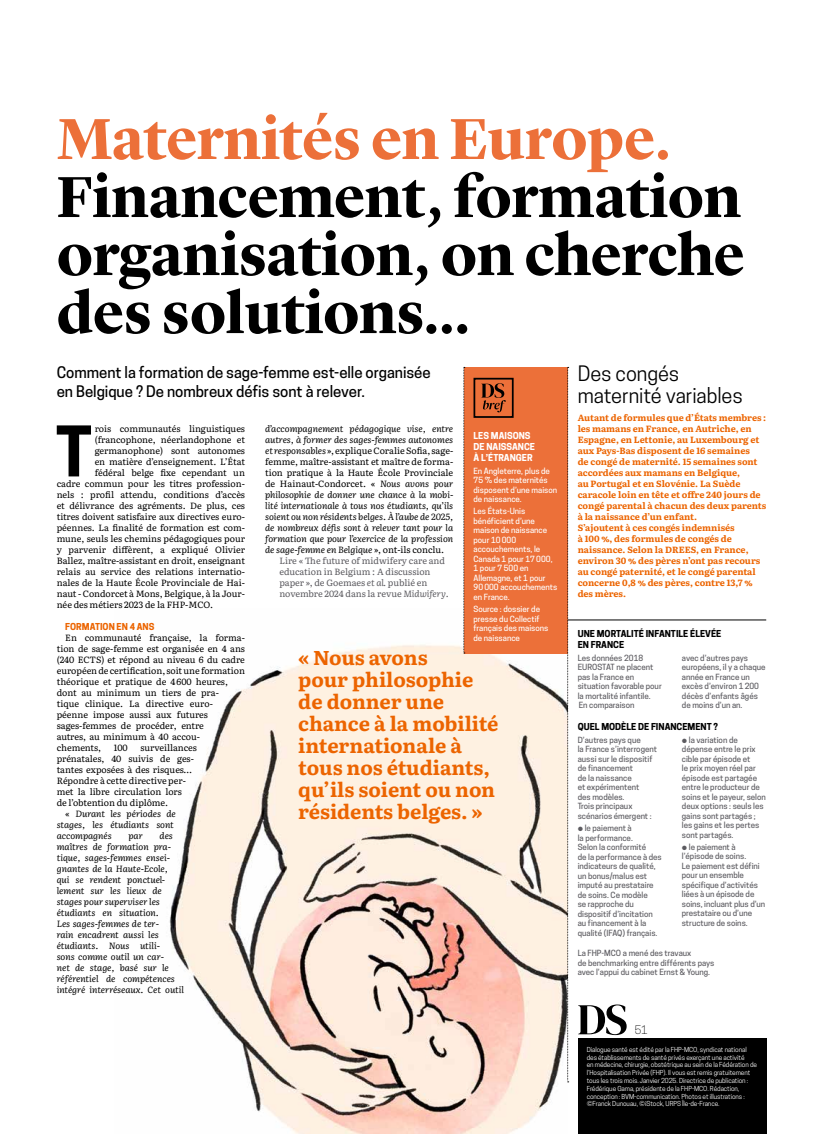
<style>
.page{position:relative;width:823px;height:1134px;background:#fff}
.page>*{position:absolute;margin:0;border:0;box-sizing:border-box;transform-origin:0 0}
.t1{font:700 65.4px "Cooper Hewitt";color:#000}
.t2{font:700 60px/58px "Lyon Display";letter-spacing:-.005em;color:#000;text-align:justify}
.t3{font:700 60px "Lyon Display";color:#ec7039}
.t4{font:700 20px/22px "Literata";letter-spacing:-.005em;color:#ec6400}
.t5{font:20px/22px "Cooper Hewitt";letter-spacing:-.005em;color:#000}
.t6{font:500 15px/19px "Cooper Hewitt";letter-spacing:-.005em;color:#000}
.t7{font:300 11px "Cooper Hewitt";color:#000}
.t8{font:9px/11px "Literata";letter-spacing:-.005em;color:#000}
.t9{font:italic 9px/11px "Literata";color:#000}
.t10{font:700 9px/11px "Literata";letter-spacing:-.005em;color:#ec6400}
.t11{font:9px/11px "Literata";color:#5c5b60}
.t12{font:700 9px/11px "Cooper Hewitt";color:#000}
.t13{font:700 9px/11px "Cooper Hewitt";color:#fff}
.t14{font:700 9px "Cooper Hewitt";color:#ec6400}
.t15{font:500 8px/9.5px "Cooper Hewitt";color:#5c5b60}
.t16{font:500 8px/9.5px "Cooper Hewitt";color:#fff}
.t17{font:6.5px/7.8px "Cooper Hewitt";letter-spacing:-.01em;color:#fff}
.s1{font-style:normal}
.s2{font-style:italic}
</style>
<div class="page">
<img style="left:169px;top:644px;width:398px;height:490px">
<div style="left:464px;top:367px;width:103px;height:286px;background:#ec7039"></div>
<div style="left:578px;top:1038px;width:187px;height:96px;background:#000"></div>
<svg style="left:578px;top:1004px;width:48px;height:31px"></svg>
<svg style="left:567px;top:367px;width:1px;height:715px"></svg>
<svg style="left:481px;top:383px;width:24px;height:29px"></svg>
<div style="left:473px;top:378px;width:40px;height:40px;border:2px solid #000"></div>
<svg style="left:463px;top:367px;width:1px;height:287px"></svg>
<hr style="left:567px;top:619px;width:198px;height:1px;background:#000">
<h2 class="t3" style="left:57px;top:94px;width:615px">Maternités en Europe.</h2>
<h2 class="t2" style="left:57px;top:163px;width:689px">Financement, formation organisation, on cherche des solutions…</h2>
<h3 class="t6" style="left:57px;top:363px;width:375px">Comment la formation de sage-femme est-elle organisée en Belgique ? De nombreux défis sont à relever.</h3>
<h1 class="t1" style="left:56px;top:413px;width:38px">T</h1>
<p class="t8" style="left:95px;top:423px;width:152px">rois communautés linguistiques</p>
<p class="t9" style="left:265px;top:423px;width:189px;text-align:justify">d’accompagnement pédagogique vise, entre autres, à former des sages-femmes autonomes et responsables <span class="s1">», explique Coralie Sofia, sage&shy;femme, maître-assistant et maître de forma&shy;tion pratique à la Haute École Provinciale de Hainaut-Condorcet. «</span> Nous avons pour philosophie de donner une chance à la mobi&shy;lité internationale à tous nos étudiants, qu’ils soient ou non résidents belges<span class="s1">.</span> À l’aube de 2025, de nombreux défis sont à relever tant pour la formation que pour l’exercice de la profession de sage-femme en Belgique <span class="s1">», ont-ils conclu.</span></p>
<p class="t11" style="left:279px;top:555px;width:171px">Lire « The future of midwifery care and education in Belgium : A discussion paper », de Goemaes <span class="s2">et al.</span> publié en novembre 2024 dans la revue <span class="s2">Midwifery</span>.</p>
<p class="t13" style="left:473px;top:430px;width:63px">LES MAISONS<br>DE NAISSANCE<br>À L’ÉTRANGER</p>
<p class="t16" style="left:473px;top:466px;width:85px">En Angleterre, plus de<br>75 % des maternités disposent d’une maison de naissance.</p>
<p class="t16" style="left:473px;top:507px;width:85px">Les États-Unis bénéficient d’une maison de naissance pour 10 000 accouchements, le<br>Canada 1 pour 17 000,<br>1 pour 7 500 en<br>Allemagne, et 1 pour<br>90 000 accouchements en France.</p>
<p class="t16" style="left:473px;top:604px;width:76px">Source : dossier de presse du Collectif français des maisons de naissance</p>
<p class="t8" style="left:95px;top:434px;width:152px">(francophone, néerlandophone et</p>
<p class="t8" style="left:95px;top:445px;width:152px">germanophone) sont autonomes</p>
<p class="t8" style="left:95px;top:456px;width:152px">en matière d’enseignement. L’État</p>
<p class="t8" style="left:95px;top:467px;width:152px">fédéral belge fixe cependant un</p>
<p class="t8" style="left:57px;top:478px;width:190px">cadre commun pour les titres profession-</p>
<p class="t8" style="left:57px;top:489px;width:190px">nels : profil attendu, conditions d’accès</p>
<p class="t8" style="left:57px;top:500px;width:190px">et délivrance des agréments. De plus, ces</p>
<p class="t8" style="left:57px;top:511px;width:190px">titres doivent satisfaire aux directives euro-</p>
<p class="t8" style="left:57px;top:522px;width:189px">péennes. La finalité de formation est com-</p>
<p class="t8" style="left:57px;top:533px;width:190px">mune, seuls les chemins pédagogiques pour</p>
<p class="t8" style="left:57px;top:544px;width:190px">y parvenir diffèrent, a expliqué Olivier</p>
<p class="t8" style="left:57px;top:555px;width:190px">Ballez, maître-assistant en droit, enseignant</p>
<p class="t8" style="left:57px;top:566px;width:190px">relais au service des relations internatio-</p>
<p class="t8" style="left:57px;top:577px;width:189px">nales de la Haute École Provinciale de Hai-</p>
<p class="t8" style="left:57px;top:588px;width:190px">naut - Condorcet à Mons, Belgique, à la Jour-</p>
<p class="t8" style="left:57px;top:599px;width:158px">née des métiers 2023 de la FHP-MCO.</p>
<p class="t14" style="left:65px;top:622px;width:91px">FORMATION EN 4 ANS</p>
<p class="t8" style="left:57px;top:632px;width:190px;text-indent:9px">En communauté française, la forma&shy;tion de sage-femme est organisée en 4 ans (240 ECTS) et répond au niveau 6 du cadre européen de certification, soit une formation théorique et pratique de 4 600 heures, dont au minimum un tiers de pra-<br>tique clinique. La directive euro&shy;péenne impose aussi aux futures sages-femmes de procéder, entre<br>autres, au minimum à 40 accou&shy;chements,</p>
<h3 class="t4" style="left:298px;top:645px;width:202px">« Nous avons<br>pour philosophie de donner une chance à la mobilité internationale à tous nos étudiants, qu’ils soient ou non résidents belges. »</h3>
<p class="t8" style="left:114px;top:742px;width:16px">100</p>
<p class="t8" style="left:140px;top:742px;width:58px">surveillances</p>
<p class="t8" style="left:57px;top:753px;width:138px">prénatales, 40 suivis de ges-</p>
<p class="t8" style="left:57px;top:764px;width:136px">tantes exposées à des risques…</p>
<p class="t8" style="left:57px;top:775px;width:130px">Répondre à cette directive per-</p>
<p class="t8" style="left:57px;top:786px;width:127px">met la libre circulation lors</p>
<p class="t8" style="left:57px;top:797px;width:113px">de l’obtention du diplôme.</p>
<p class="t9" style="left:65px;top:808px;width:112px"><span class="s1">«</span> Durant les périodes de</p>
<p class="t9" style="left:57px;top:819px;width:119px">stages, les étudiants sont</p>
<p class="t9" style="left:57px;top:830px;width:56px">accompagnés</p>
<p class="t9" style="left:128px;top:830px;width:16px">par</p>
<p class="t9" style="left:57px;top:830px;width:129px;text-indent:103px">des maîtres de formation pra&shy;tique, sages-femmes ensei&shy;gnantes de la Haute-Ecole,<br>qui se rendent ponctuel&shy;lement sur les lieux de stages pour superviser les étudiants en situation.<br>Les sages-femmes de ter-<br>rain encadrent aussi les étudiants. Nous utili-<br>sons comme outil un car-<br>net de stage, basé sur le référentiel de compétences intégré interréseaux. Cet outil</p>
<h3 class="t5" style="left:577px;top:363px;width:166px">Des congés maternité variables</h3>
<p class="t10" style="left:577px;top:412px;width:190px">Autant de formules que d’États membres : les mamans en France, en Autriche, en Espagne, en Lettonie, au Luxembourg et aux Pays-Bas disposent de 16 semaines<br>de congé de maternité. 15 semaines sont accordées aux mamans en Belgique,<br>au Portugal et en Slovénie. La Suède caracole loin en tête et offre 240 jours de congé parental à chacun des deux parents à la naissance d’un enfant.<br>S’ajoutent à ces congés indemnisés<br>à 100 %, des formules de congés de naissance. Selon la DREES, en France, environ 30 % des pères n’ont pas recours au congé paternité, et le congé parental concerne 0,8 % des pères, contre 13,7 % des mères.</p>
<p class="t12" style="left:577px;top:628px;width:145px">UNE MORTALITÉ INFANTILE ÉLEVÉE<br>EN FRANCE</p>
<p class="t15" style="left:577px;top:653px;width:85px">Les données 2018<br>EUROSTAT ne placent pas la France en situation favorable pour la mortalité infantile.<br>En comparaison</p>
<p class="t15" style="left:681px;top:653px;width:85px">avec d’autres pays européens, il y a chaque année en France un excès d’environ 1 200 décès d’enfants âgés de moins d’un an.</p>
<p class="t12" style="left:577px;top:721px;width:142px">QUEL MODÈLE DE FINANCEMENT ?</p>
<p class="t15" style="left:577px;top:735px;width:81px">D’autres pays que<br>la France s’interrogent aussi sur le dispositif de financement<br>de la naissance<br>et expérimentent<br>des modèles.<br>Trois principaux scénarios émergent :</p>
<p class="t15" style="left:577px;top:823px;width:86px">⚫ le paiement à<br>la performance.<br>Selon la conformité<br>de la performance à des indicateurs de qualité, un bonus/malus est imputé au prestataire de soins. Ce modèle<br>se rapproche du dispositif d’incitation au financement à la qualité (IFAQ) français.</p>
<p class="t15" style="left:681px;top:735px;width:85px">⚫ la variation de dépense entre le prix cible par épisode et<br>le prix moyen réel par épisode est partagée entre le producteur de soins et le payeur, selon deux options : seuls les gains sont partagés ; les gains et les pertes sont partagés.</p>
<p class="t15" style="left:681px;top:842px;width:85px">⚫ le paiement à l’épisode de soins.<br>Le paiement est défini pour un ensemble spécifique d’activités liées à un épisode de soins, incluant plus d’un prestataire ou d’une structure de soins.</p>
<p class="t15" style="left:577px;top:948px;width:138px">La FHP-MCO a mené des travaux<br>de benchmarking entre différents pays avec l’appui du cabinet Ernst &amp; Young.</p>
<p class="t7" style="left:634px;top:1023px;width:14px">51</p>
<p class="t17" style="left:586px;top:1045px;width:172px">Dialogue santé est édité par la FHP-MCO, syndicat national des établissements de santé privés exerçant une activité<br>en médecine, chirurgie, obstétrique au sein de la Fédération de l’Hospitalisation Privée (FHP). Il vous est remis gratuitement tous les trois mois. Janvier 2025. Directrice de publication :<br>Frédérique Gama, présidente de la FHP-MCO. Rédaction, conception : BVM-communication. Photos et illustrations : ©Franck Dunouau, ©iStock, URPS Île-de-France.</p>
</div>
